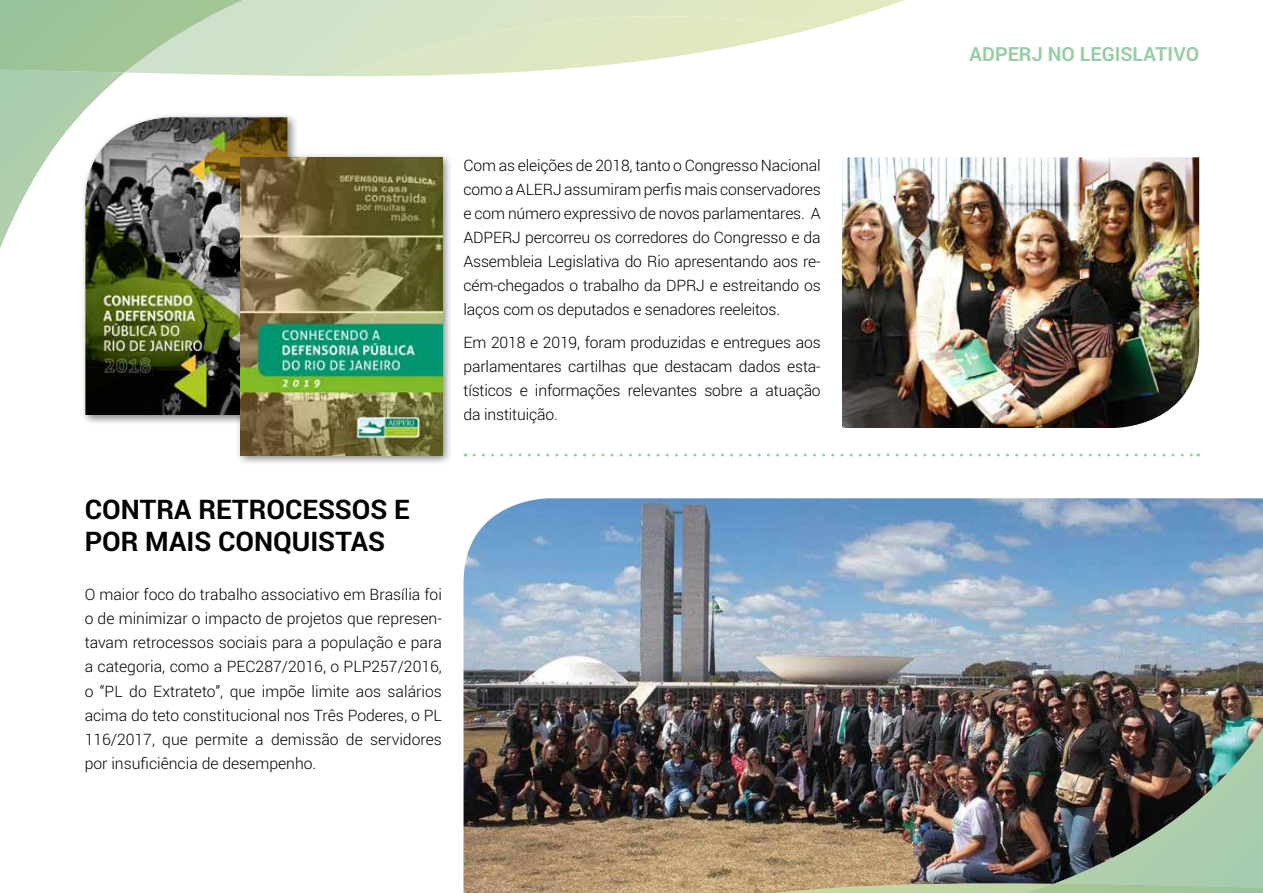
<style>
.page{position:relative;width:1263px;height:893px;background:#fff}
.page>*{position:absolute;margin:0;border:0;box-sizing:border-box;transform-origin:0 0}
.t1{font:700 27px/32.4px "Roboto";color:#000}
.t2{font:700 19.5px "Roboto";color:#98cda6}
.t3{font:300 15.75px/24px "Roboto";letter-spacing:-.01em;color:#000;text-align:justify}
</style>
<div class="page">
<img style="left:463px;top:498px;width:800px;height:395px">
<svg style="left:295px;top:0;width:610px;height:76px"></svg>
<svg style="left:0;top:0;width:295px;height:248px"></svg>
<img style="left:1053px;top:644px;width:210px;height:238px">
<svg style="left:614px;top:882px;width:649px;height:11px;background:#b4b98f"></svg>
<svg style="left:474px;top:453px;width:725px;height:3px"></svg>
<div style="left:80px;top:112px;width:218px;height:314px;background:#000;opacity:.5"></div>
<img style="left:85px;top:117px;width:202px;height:298px">
<div style="left:235px;top:152px;width:218px;height:314px;background:#000;opacity:.5"></div>
<img style="left:240px;top:157px;width:202px;height:298px">
<img style="left:842px;top:157px;width:357px;height:271px">
<p class="t3" style="left:463px;top:153px;width:359px">Com as eleições de 2018, tanto o Congresso Nacional como a ALERJ assumiram perfis mais conservadores e com número expressivo de novos parlamentares. A ADPERJ percorreu os corredores do Congresso e da Assembleia Legislativa do Rio apresentando aos re&shy;cém-chegados o trabalho da DPRJ e estreitando os laços com os deputados e senadores reeleitos.</p>
<p class="t3" style="left:463px;top:330px;width:359px">Em 2018 e 2019, foram produzidas e entregues aos parlamentares cartilhas que destacam dados esta&shy;tísticos e informações relevantes sobre a atuação da instituição.</p>
<h1 class="t1" style="left:85px;top:492px;width:326px">CONTRA RETROCESSOS E<br>POR MAIS CONQUISTAS</h1>
<p class="t3" style="left:85px;top:582px;width:359px">O maior foco do trabalho associativo em Brasília foi o de minimizar o impacto de projetos que represen&shy;tavam retrocessos sociais para a população e para a categoria, como a PEC287/2016, o PLP257/2016, o “PL do Extrateto”, que impõe limite aos salários acima do teto constitucional nos Três Poderes, o PL 116/2017, que permite a demissão de servidores por insuficiência de desempenho.</p>
<p class="t2" style="left:969px;top:41px;width:231px">ADPERJ NO LEGISLATIVO</p>
</div>
